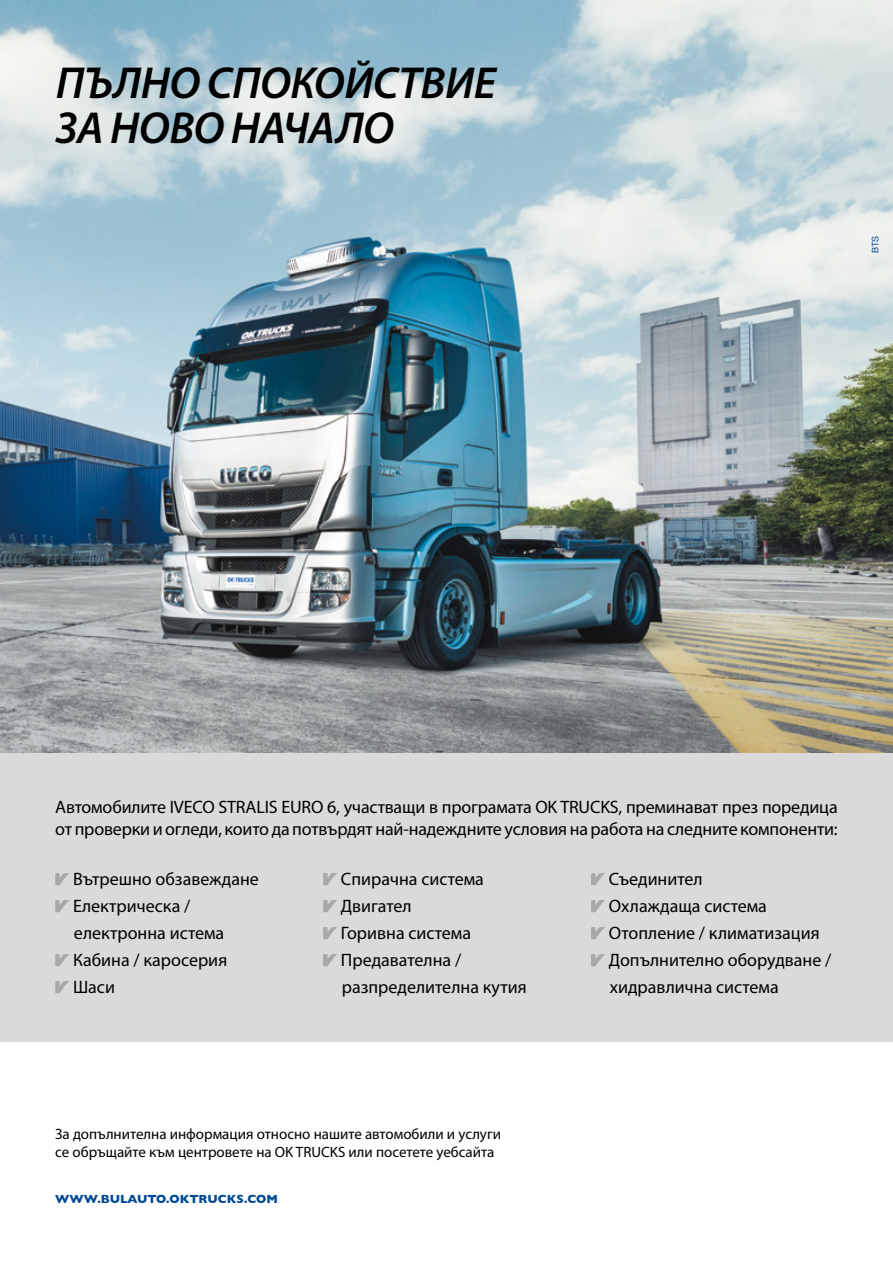
<style>
.page{position:relative;width:893px;height:1263px;background:#fff}
.page>*{position:absolute;margin:0;border:0;box-sizing:border-box;transform-origin:0 0}
.t1{font:italic 600 45px/45px "Myriad Pro";letter-spacing:-.01em;color:#000}
.t2{font:18px/27px "Myriad Pro";color:#000}
.t3{font:15px/18px "Myriad Pro";color:#000}
.t4{font:700 12px "Gill Sans";color:#004994}
.t5{font:9px "Helvetica";color:#004994}
</style>
<div class="page">
<img style="left:0;top:0;width:893px;height:753px">
<div style="left:0;top:753px;width:893px;height:289px;background:#dadada"></div>
<svg style="left:55px;top:873px;width:14px;height:12px"></svg>
<svg style="left:55px;top:900px;width:14px;height:12px"></svg>
<svg style="left:55px;top:954px;width:14px;height:12px"></svg>
<svg style="left:55px;top:981px;width:14px;height:12px"></svg>
<svg style="left:323px;top:873px;width:14px;height:12px"></svg>
<svg style="left:323px;top:900px;width:14px;height:12px"></svg>
<svg style="left:323px;top:927px;width:14px;height:12px"></svg>
<svg style="left:323px;top:954px;width:14px;height:12px"></svg>
<svg style="left:591px;top:873px;width:14px;height:12px"></svg>
<svg style="left:591px;top:900px;width:14px;height:12px"></svg>
<svg style="left:591px;top:927px;width:14px;height:12px"></svg>
<svg style="left:591px;top:954px;width:14px;height:12px"></svg>
<h1 class="t1" style="left:56px;top:61px;width:442px">ПЪЛНО СПОКОЙСТВИЕ<br>ЗА НОВО НАЧАЛО</h1>
<p class="t5" style="left:868px;top:253px;width:19px;rotate:-90deg">BTS</p>
<p class="t2" style="left:55px;top:796px;width:784px;line-height:22.5px">Автомобилите IVECO STRALIS EURO 6, участващи в програмата OK TRUCKS, преминават през поредица от проверки и огледи, които да потвърдят най-надеждните условия на работа на следните компоненти:</p>
<p class="t2" style="left:73px;top:866px;width:187px">Вътрешно обзавеждане<br>Електрическа / електронна истема<br>Кабина / каросерия<br>Шаси</p>
<p class="t2" style="left:341px;top:866px;width:187px">Спирачна система<br>Двигател<br>Горивна система<br>Предавателна / разпределителна кутия</p>
<p class="t2" style="left:609px;top:866px;width:224px">Съединител<br>Охлаждаща система<br>Отопление / климатизация<br>Допълнително оборудване / хидравлична система</p>
<p class="t3" style="left:55px;top:1125px;width:447px">За допълнителна информация относно нашите автомобили и услуги се обръщайте към центровете на OK TRUCKS или посетете уебсайта</p>
<p class="t4" style="left:55px;top:1190px;width:224px">WWW.BULAUTO.OKTRUCKS.COM</p>
</div>
